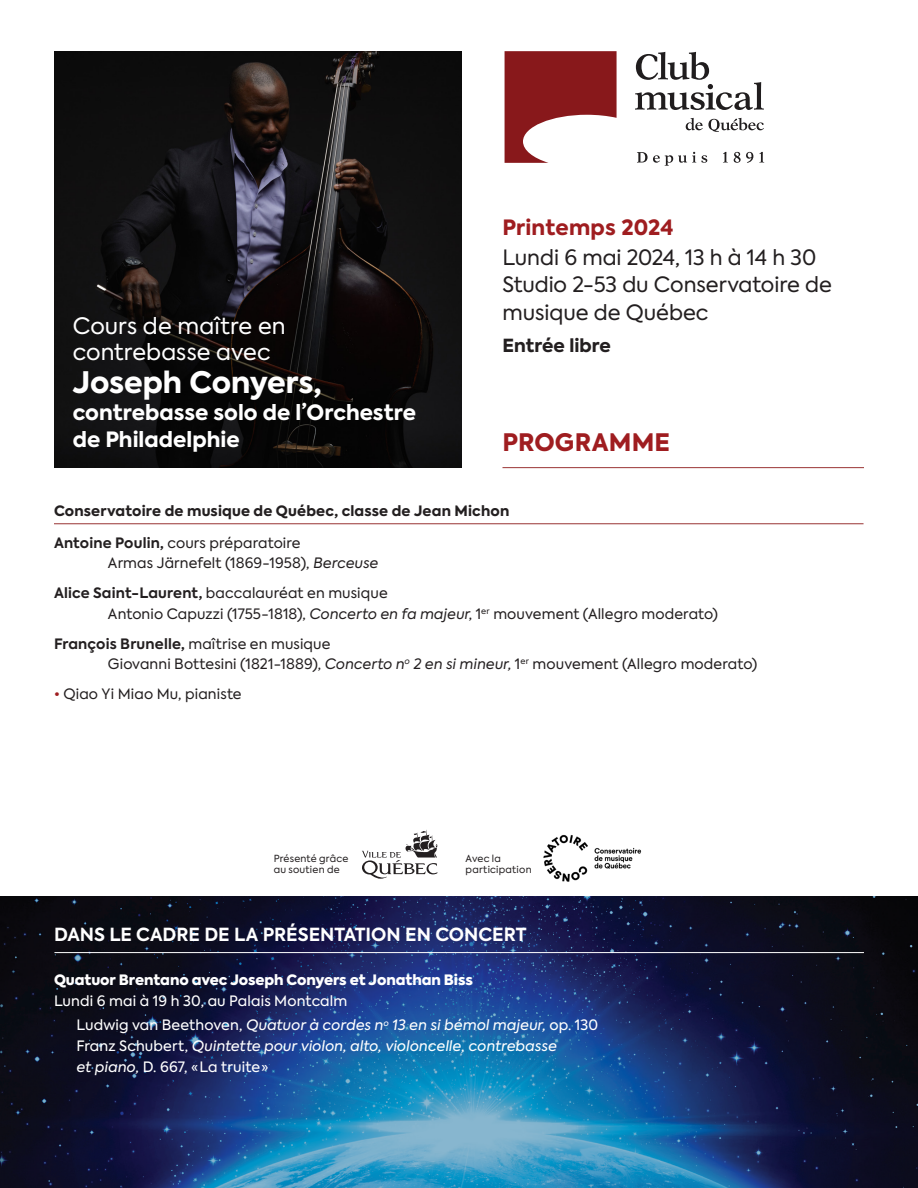
<style>
.page{position:relative;width:918px;height:1188px;background:#fff}
.page>*{position:absolute;margin:0;border:0;box-sizing:border-box;transform-origin:0 0}
.t1{font:800 29.55px "Axiforma";letter-spacing:-.005em;color:#fff}
.t2{font:800 24px "Axiforma";letter-spacing:.005em;color:#9f1d20}
.t3{font:22.5px/25.5px "Axiforma";letter-spacing:.005em;color:#fff}
.t4{font:21px/27.6px "Axiforma";letter-spacing:-.005em;color:#231f20}
.t5{font:800 21px/27px "Axiforma";color:#fff}
.t6{font:800 21px "Axiforma";letter-spacing:.005em;color:#9f1d20}
.t7{font:700 18px "Axiforma";color:#fff}
.t8{font:800 18px "Axiforma";color:#231f20}
.Nom_artiste{font:14.25px "Axiforma";letter-spacing:.01em;color:#231f20}
.Nom_artiste-2{font:italic 14.25px/21px "Axiforma";letter-spacing:.01em;color:#fff}
.Courant{font:800 14.25px "Axiforma";letter-spacing:.01em;color:#231f20}
.Nom_artiste-3{font:900 14.25px "Axiforma";letter-spacing:-.005em;color:#fff}
.Nom_artiste-4{font:700 14.25px "Axiforma";letter-spacing:.015em;color:#231f20}
.Nom_artiste-5{font:14.25px "Axiforma";letter-spacing:.01em;color:#fff}
.t9{font:9.75px/11.2px "Axiforma";letter-spacing:.02em;color:#231f20}
.s1{font-weight:700}
.s2{font-style:italic}
.s3{font-weight:400}
.s4{color:#9f1d20}
.s5{font-style:normal}
</style>
<div class="page">
<img style="left:54px;top:51px;width:407px;height:417px">
<hr style="left:54px;top:523px;width:810px;height:1px;background:#933">
<svg style="left:0;top:896px;width:918px;height:292px;background:#18345e"></svg>
<hr style="left:54px;top:952px;width:810px;height:1px;background:#fff">
<svg style="left:362px;top:830px;width:76px;height:49px"></svg>
<svg style="left:505px;top:51px;width:112px;height:112px"></svg>
<svg style="left:635px;top:52px;width:129px;height:58px"></svg>
<svg style="left:686px;top:118px;width:78px;height:14px"></svg>
<svg style="left:637px;top:152px;width:70px;height:14px"></svg>
<svg style="left:723px;top:152px;width:5px;height:11px"></svg>
<svg style="left:734px;top:152px;width:19px;height:11px"></svg>
<svg style="left:759px;top:152px;width:5px;height:11px"></svg>
<img style="left:543px;top:835px;width:99px;height:47px">
<hr style="left:502px;top:467px;width:362px;height:1px;background:#933">
<p class="t3" style="left:73px;top:314px;width:215px">Cours de maître en contrebasse avec</p>
<p class="t1" style="left:73px;top:361px;width:250px">Joseph Conyers,</p>
<p class="t5" style="left:73px;top:399px;width:345px">contrebasse solo de l’Orchestre de Philadelphie</p>
<p class="t6" style="left:502px;top:212px;width:173px">Printemps 2024</p>
<p class="t4" style="left:502px;top:244px;width:315px">Lundi 6 mai 2024, 13 h à 14 h 30</p>
<p class="t4" style="left:502px;top:271px;width:331px">Studio 2-53 du Conservatoire de musique de Québec</p>
<p class="t8" style="left:502px;top:333px;width:110px">Entrée libre</p>
<p class="t2" style="left:502px;top:426px;width:169px">PROGRAMME</p>
<p class="Courant" style="left:54px;top:501px;width:457px">Conservatoire de musique de Québec, classe de Jean Michon</p>
<p class="Nom_artiste" style="left:54px;top:534px;width:248px"><span class="s1">Antoine Poulin,</span> cours préparatoire</p>
<p class="Nom_artiste" style="left:108px;top:554px;width:272px">Armas Järnefelt (1869-1958), <span class="s2">Berceuse</span></p>
<p class="Nom_artiste" style="left:54px;top:584px;width:335px"><span class="s1">Alice Saint-Laurent,</span> baccalauréat en musique</p>
<p class="Nom_artiste" style="left:108px;top:604px;width:612px">Antonio Capuzzi (1755-1818), <span class="s2">Concerto en fa majeur</span>, 1<sup>er</sup> mouvement (Allegro moderato)</p>
<p class="Nom_artiste-4" style="left:54px;top:634px;width:278px">François Brunelle, <span class="s3">maîtrise en musique</span></p>
<p class="Nom_artiste" style="left:108px;top:655px;width:651px">Giovanni Bottesini (1821-1889), <span class="s2">Concerto n</span><sup>o</sup> <span class="s2">2 en si mineur,</span> 1<sup>er</sup> mouvement (Allegro moderato)</p>
<p class="Nom_artiste" style="left:54px;top:685px;width:189px"><span class="s4">•</span> Qiao Yi Miao Mu, pianiste</p>
<p class="t9" style="left:274px;top:853px;width:76px">Présenté grâce au soutien de</p>
<p class="t9" style="left:466px;top:853px;width:68px">Avec la participation</p>
<p class="t7" style="left:54px;top:922px;width:474px">DANS LE CADRE DE LA PRÉSENTATION EN CONCERT</p>
<p class="Nom_artiste-3" style="left:54px;top:970px;width:420px">Quatuor Brentano avec Joseph Conyers et Jonathan Biss</p>
<p class="Nom_artiste-5" style="left:54px;top:992px;width:295px">Lundi 6 mai à 19 h 30, au Palais Montcalm</p>
<p class="Nom_artiste-2" style="left:77px;top:1015px;width:523px"><span class="s5">Ludwig van Beethoven,</span> Quatuor à cordes n<sup>o</sup> 13 en si bémol majeur, <span class="s5">op. 130</span></p>
<p class="Nom_artiste-2" style="left:77px;top:1036px;width:482px"><span class="s5">Franz Schubert,</span> Quintette pour violon, alto, violoncelle, contrebasse et piano, <span class="s5">D. 667, « La truite »</span></p>
</div>
